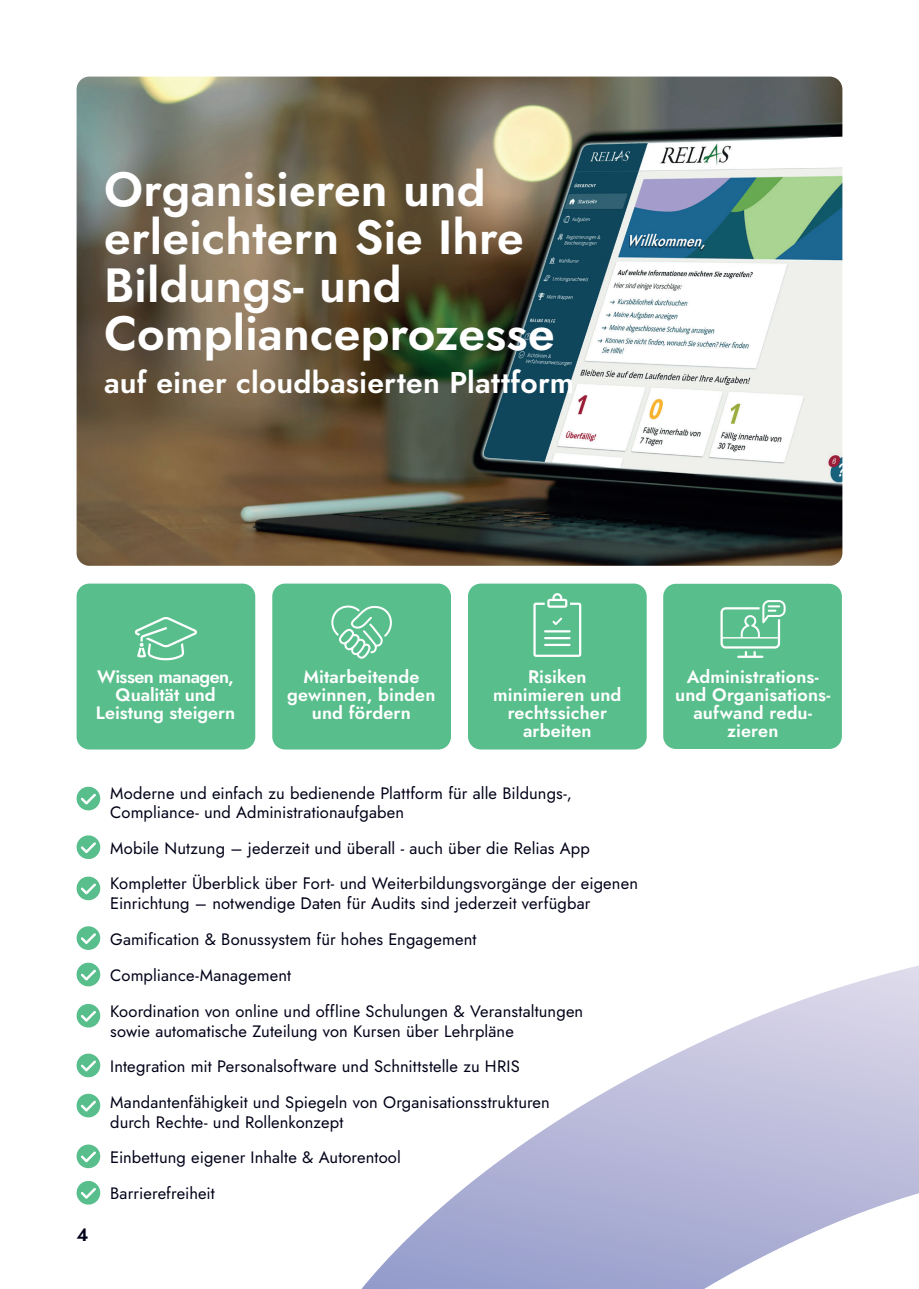
<style>
.page{position:relative;width:919px;height:1289px;background:#fff}
.page>*{position:absolute;margin:0;border:0;box-sizing:border-box;transform-origin:0 0}
.t1{font:600 48px/48px "Jost";color:#fff}
.t2{font:600 30px "Jost";letter-spacing:.005em;color:#fff}
.t3{font:600 18px/18px "Jost";letter-spacing:.005em;color:#fff;text-align:center}
.t4{font:600 18px "Jost";color:#000218}
.t5{font:16.5px/35.5px "Jost";letter-spacing:.01em;color:#000218}
</style>
<div class="page">
<img style="left:233px;top:208px;width:685px;height:1080px">
<img style="left:77px;top:77px;width:765px;height:489px">
<svg style="left:77px;top:786px;width:23px;height:24px"></svg>
<svg style="left:77px;top:835px;width:23px;height:24px"></svg>
<svg style="left:77px;top:876px;width:23px;height:24px"></svg>
<svg style="left:77px;top:926px;width:23px;height:23px"></svg>
<svg style="left:77px;top:962px;width:23px;height:24px"></svg>
<svg style="left:77px;top:1003px;width:23px;height:24px"></svg>
<svg style="left:77px;top:1053px;width:23px;height:24px"></svg>
<svg style="left:77px;top:1093px;width:23px;height:24px"></svg>
<svg style="left:77px;top:1144px;width:23px;height:24px"></svg>
<svg style="left:77px;top:1181px;width:23px;height:23px"></svg>
<div style="left:272px;top:583px;width:179px;height:166px;background:#58be8b;border-radius:13px"></div>
<svg style="left:331px;top:605px;width:61px;height:53px"></svg>
<div style="left:663px;top:583px;width:178px;height:166px;background:#58be8b;border-radius:13px"></div>
<svg style="left:720px;top:600px;width:65px;height:58px"></svg>
<div style="left:468px;top:583px;width:178px;height:166px;background:#58be8b;border-radius:13px"></div>
<svg style="left:533px;top:593px;width:48px;height:64px"></svg>
<div style="left:77px;top:583px;width:178px;height:166px;background:#58be8b;border-radius:13px"></div>
<svg style="left:134px;top:617px;width:63px;height:43px"></svg>
<h1 class="t1" style="left:104px;top:165px;width:452px">Organisieren und erleichtern Sie Ihre<br>Bildungs- und<br>Complianceprozesse</h1>
<h2 class="t2" style="left:104px;top:361px;width:471px">auf einer cloudbasierten Plattform</h2>
<p class="t3" style="left:96px;top:668px;width:141px">Wissen managen,<br>Qualität und<br>Leistung steigern</p>
<p class="t3" style="left:287px;top:668px;width:150px">Mitarbeitende gewinnen, binden und fördern</p>
<p class="t3" style="left:675px;top:668px;width:157px">Administrations&shy;und Organisations&shy;aufwand redu&shy;zieren</p>
<p class="t3" style="left:493px;top:668px;width:130px">Risiken minimieren und rechtssicher arbeiten</p>
<p class="t4" style="left:77px;top:1221px;width:13px">4</p>
<p class="t5" style="left:110px;top:783px;width:463px;line-height:19.8px">Moderne und einfach zu bedienende Plattform für alle Bildungs-,<br>Compliance- und Administrationaufgaben</p>
<p class="t5" style="left:110px;top:830px;width:529px">Mobile Nutzung – jederzeit und überall - auch über die Relias App<br>Kompletter Überblick über Fort- und Weiterbildungsvorgänge der eigenen</p>
<p class="t5" style="left:110px;top:885px;width:481px">Einrichtung – notwendige Daten für Audits sind jederzeit verfügbar<br>Gamification &amp; Bonussystem für hohes Engagement</p>
<p class="t5" style="left:110px;top:957px;width:474px">Compliance-Management<br>Koordination von online und offline Schulungen &amp; Veranstaltungen</p>
<p class="t5" style="left:110px;top:1013px;width:441px">sowie automatische Zuteilung von Kursen über Lehrpläne<br>Integration mit Personalsoftware und Schnittstelle zu HRIS<br>Mandantenfähigkeit und Spiegeln von Organisationsstrukturen</p>
<p class="t5" style="left:110px;top:1104px;width:292px">durch Rechte- und Rollenkonzept<br>Einbettung eigener Inhalte &amp; Autorentool</p>
<p class="t5" style="left:110px;top:1175px;width:106px">Barrierefreiheit</p>
</div>
